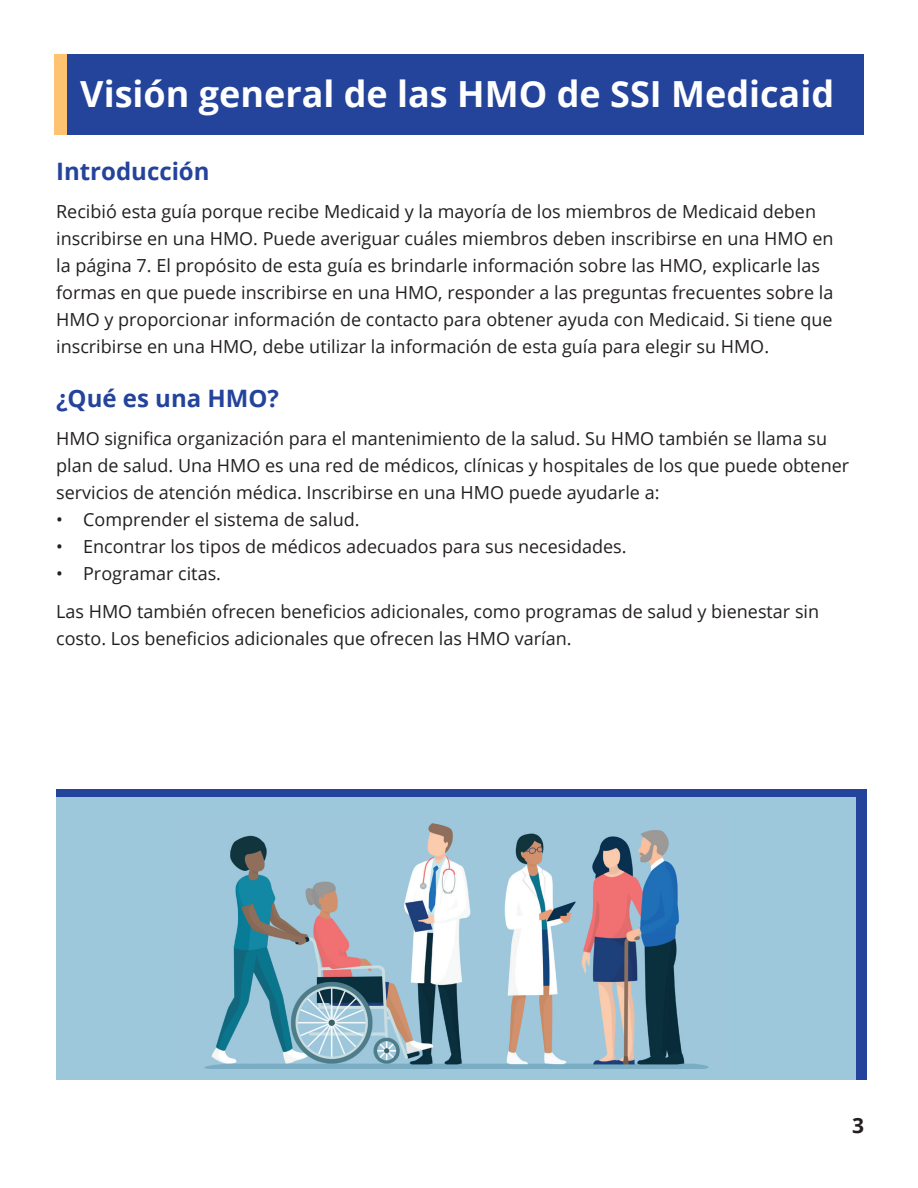
<style>
.page{position:relative;width:918px;height:1188px;background:#fff}
.page>*{position:absolute;margin:0;border:0;box-sizing:border-box;transform-origin:0 0}
.t1{font:700 36px "Open Sans";color:#fff}
.t2{font:700 24px "Open Sans";color:#24439b}
.t3{font:700 21px "Open Sans";color:#231f20}
.t4{font:18px/27px "Open Sans";color:#231f20}
</style>
<div class="page">
<div style="left:57px;top:54px;width:807px;height:81px;background:#24439b"></div>
<div style="left:54px;top:54px;width:13px;height:81px;background:#fdc370"></div>
<div style="left:56px;top:790px;width:810px;height:290px;background:#24439b"></div>
<div style="left:56px;top:797px;width:800px;height:283px;background:#9dc7db"></div>
<img style="left:204px;top:823px;width:505px;height:246px">
<p class="t1" style="left:80px;top:68px;width:755px">Visión general de las HMO de SSI Medicaid</p>
<p class="t2" style="left:56px;top:155px;width:155px">Introducción</p>
<p class="t4" style="left:56px;top:198px;width:779px">Recibió esta guía porque recibe Medicaid y la mayoría de los miembros de Medicaid deben inscribirse en una HMO. Puede averiguar cuáles miembros deben inscribirse en una HMO en la página 7. El propósito de esta guía es brindarle información sobre las HMO, explicarle las formas en que puede inscribirse en una HMO, responder a las preguntas frecuentes sobre la HMO y proporcionar información de contacto para obtener ayuda con Medicaid. Si tiene que inscribirse en una HMO, debe utilizar la información de esta guía para elegir su HMO.</p>
<p class="t2" style="left:56px;top:382px;width:224px">¿Qué es una HMO?</p>
<p class="t4" style="left:56px;top:424px;width:795px">HMO significa organización para el mantenimiento de la salud. Su HMO también se llama su plan de salud. Una HMO es una red de médicos, clínicas y hospitales de los que puede obtener servicios de atención médica. Inscribirse en una HMO puede ayudarle a:</p>
<p class="t4" style="left:56px;top:505px;width:305px">• Comprender el sistema de salud.</p>
<p class="t4" style="left:56px;top:532px;width:572px">• Encontrar los tipos de médicos adecuados para sus necesidades.</p>
<p class="t4" style="left:56px;top:559px;width:166px">• Programar citas.</p>
<p class="t4" style="left:56px;top:597px;width:765px">Las HMO también ofrecen beneficios adicionales, como programas de salud y bienestar sin costo. Los beneficios adicionales que ofrecen las HMO varían.</p>
<p class="t3" style="left:852px;top:1110px;width:13px">3</p>
</div>
